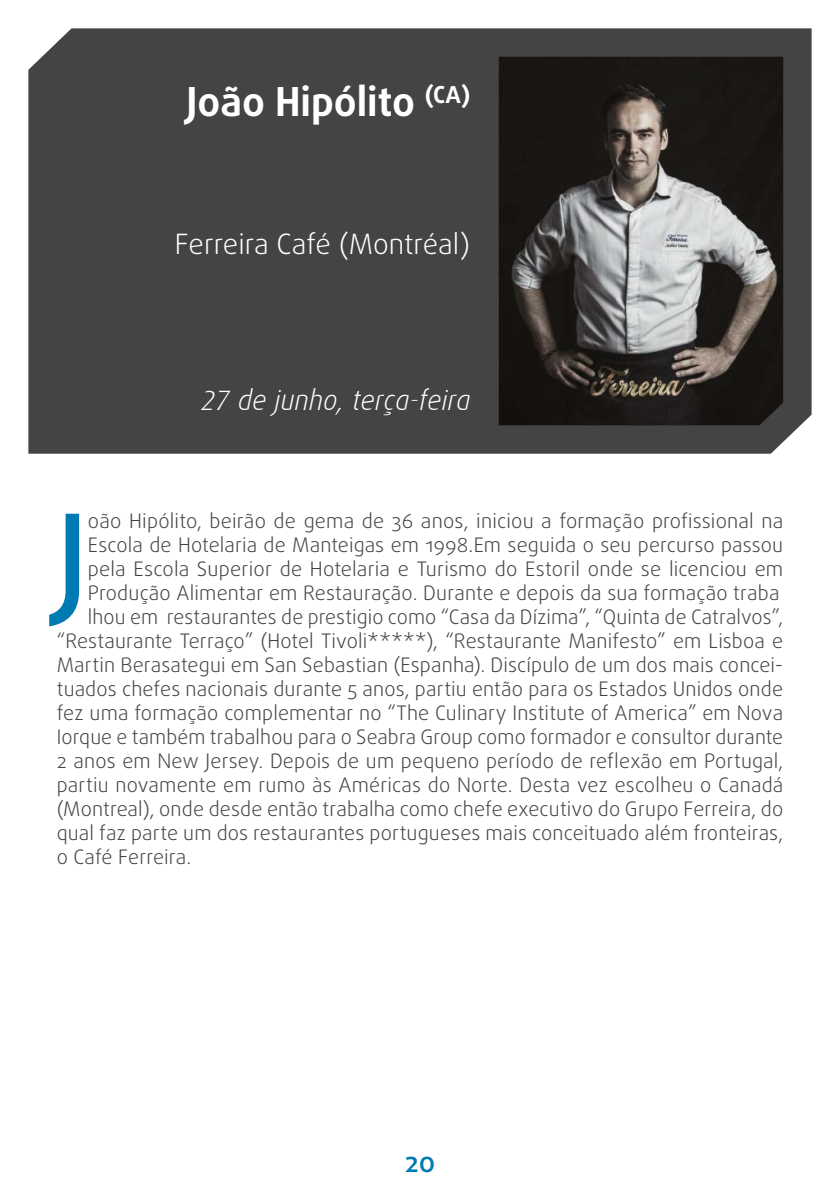
<style>
.page{position:relative;width:840px;height:1191px;background:#fff}
.page>*{position:absolute;margin:0;border:0;box-sizing:border-box;transform-origin:0 0}
.t1{font:500 119.4px "Daxline Pro";color:#007ab2}
.t2{font:700 40px "Daxline Pro";color:#fff}
.t3{font:300 28px "Daxline Pro";color:#fff}
.t4{font:italic 300 28px "Dax";color:#fff}
.t5{font:500 28px "Daxline Pro";color:#007ab2}
.t6{font:300 20px "Daxline Pro";letter-spacing:.01em;color:#454444}
</style>
<div class="page">
<div style="left:28px;top:28px;width:783px;height:426px;background:#454444"></div>
<img style="left:498px;top:57px;width:284px;height:368px">
<h2 class="t2" style="left:186px;top:75px;width:285px">João Hipólito <sup>(CA)</sup></h2>
<h3 class="t3" style="left:175px;top:226px;width:297px">Ferreira Café (Montréal)</h3>
<h3 class="t4" style="left:201px;top:384px;width:270px">27 de junho, terça-feira</h3>
<h1 class="t1" style="left:57px;top:478px;width:33px">J</h1>
<p class="t6" style="left:88px;top:508px;width:696px">oão Hipólito, beirão de gema de 36 anos, iniciou a formação profissional na</p>
<p class="t6" style="left:88px;top:532px;width:696px">Escola de Hotelaria de Manteigas em 1998.Em seguida o seu percurso passou</p>
<p class="t6" style="left:88px;top:556px;width:696px">pela Escola Superior de Hotelaria e Turismo do Estoril onde se licenciou em</p>
<p class="t6" style="left:88px;top:580px;width:692px">Produção Alimentar em Restauração. Durante e depois da sua formação traba</p>
<p class="t6" style="left:88px;top:604px;width:696px">lhou em restaurantes de prestigio como “Casa da Dízima”, “Quinta de Catralvos”,</p>
<p class="t6" style="left:57px;top:628px;width:727px">“Restaurante Terraço” (Hotel Tivoli*****), “Restaurante Manifesto” em Lisboa e</p>
<p class="t6" style="left:57px;top:652px;width:727px">Martin Berasategui em San Sebastian (Espanha). Discípulo de um dos mais concei-</p>
<p class="t6" style="left:57px;top:676px;width:727px">tuados chefes nacionais durante 5 anos, partiu então para os Estados Unidos onde</p>
<p class="t6" style="left:57px;top:700px;width:727px">fez uma formação complementar no “The Culinary Institute of America” em Nova</p>
<p class="t6" style="left:57px;top:724px;width:727px">Iorque e também trabalhou para o Seabra Group como formador e consultor durante</p>
<p class="t6" style="left:57px;top:748px;width:727px">2 anos em New Jersey. Depois de um pequeno período de reflexão em Portugal,</p>
<p class="t6" style="left:57px;top:772px;width:727px">partiu novamente em rumo às Américas do Norte. Desta vez escolheu o Canadá</p>
<p class="t6" style="left:57px;top:796px;width:727px">(Montreal), onde desde então trabalha como chefe executivo do Grupo Ferreira, do</p>
<p class="t6" style="left:57px;top:820px;width:727px">qual faz parte um dos restaurantes portugueses mais conceituado além fronteiras,</p>
<p class="t6" style="left:57px;top:844px;width:136px">o Café Ferreira.</p>
<h3 class="t5" style="left:404px;top:1143px;width:32px">20</h3>
</div>
